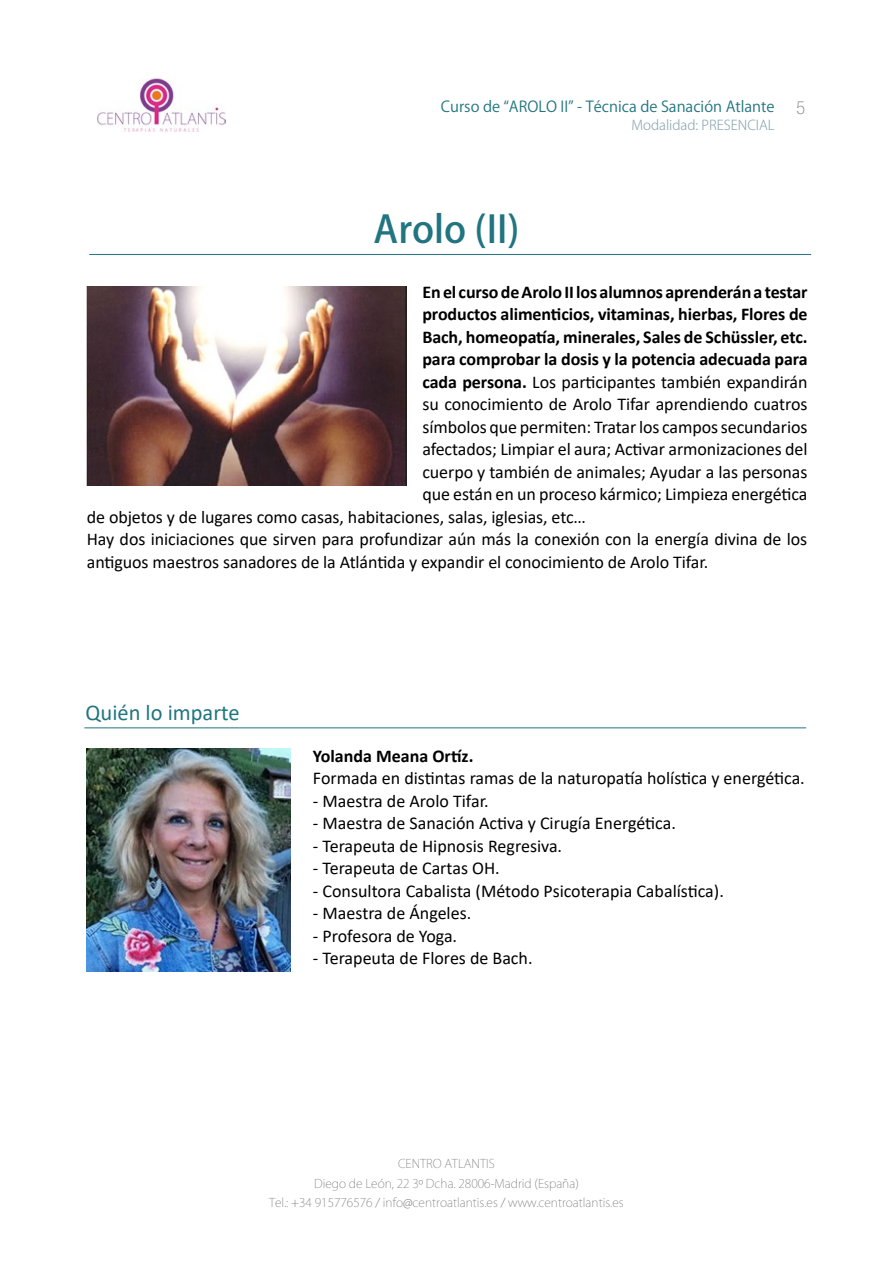
<style>
.page{position:relative;width:893px;height:1263px;background:#fff}
.page>*{position:absolute;margin:0;border:0;box-sizing:border-box;transform-origin:0 0}
.t1{font:500 37.5px "Koz Go Pr 6 N";color:#217580}
.t2{font:22.5px "Calibri";color:#217580}
.t3{font:18px "Calibri";letter-spacing:-.005em;color:#000}
.t4{font:700 18px "Calibri";letter-spacing:-.005em;color:#000}
.t5{font:100 condensed 18px "Helvetica Neue LT Std";color:#7c7b7b}
.t6{font:15px "Koz Go Pr 6 N";color:#217580}
.t7{font:300 13.5px "Koz Go Pr 6 N";color:#88a5ae}
.t8{font:200 12px/19.5px "Koz Go Pr 6 N";color:#706f6f;text-align:center}
.s1{font-weight:700}
</style>
<div class="page">
<img style="left:97px;top:79px;width:128px;height:53px">
<img style="left:87px;top:748px;width:203px;height:223px">
<hr style="left:84px;top:727px;width:722px;height:1px;background:#217580">
<hr style="left:89px;top:254px;width:722px;height:1px;background:#217580">
<img style="left:87px;top:286px;width:319px;height:199px">
<p class="t6" style="left:441px;top:98px;width:335px">Curso de “AROLO II” - Técnica de Sanación Atlante</p>
<p class="t7" style="left:631px;top:117px;width:145px">Modalidad: PRESENCIAL</p>
<p class="t5" style="left:797px;top:97px;width:10px">5</p>
<h1 class="t1" style="left:374px;top:208px;width:147px">Arolo (II)</h1>
<p class="t4" style="left:422px;top:279px;width:387px">En el curso de Arolo II los alumnos aprenderán a testar</p>
<p class="t4" style="left:422px;top:301px;width:387px">productos alimenticios, vitaminas, hierbas, Flores de</p>
<p class="t4" style="left:422px;top:324px;width:387px">Bach, homeopatía, minerales, Sales de Schüssler, etc.</p>
<p class="t4" style="left:422px;top:346px;width:387px">para comprobar la dosis y la potencia adecuada para</p>
<p class="t3" style="left:422px;top:369px;width:387px"><span class="s1">cada persona.</span> Los participantes también expandirán</p>
<p class="t3" style="left:422px;top:392px;width:387px">su conocimiento de Arolo Tifar aprendiendo cuatros</p>
<p class="t3" style="left:422px;top:414px;width:387px">símbolos que permiten: Tratar los campos secundarios</p>
<p class="t3" style="left:422px;top:437px;width:387px">afectados; Limpiar el aura; Activar armonizaciones del</p>
<p class="t3" style="left:422px;top:459px;width:387px">cuerpo y también de animales; Ayudar a las personas</p>
<p class="t3" style="left:422px;top:482px;width:387px">que están en un proceso kármico; Limpieza energética</p>
<p class="t3" style="left:87px;top:504px;width:501px">de objetos y de lugares como casas, habitaciones, salas, iglesias, etc…</p>
<p class="t3" style="left:87px;top:527px;width:722px">Hay dos iniciaciones que sirven para profundizar aún más la conexión con la energía divina de los</p>
<p class="t3" style="left:87px;top:549px;width:623px">antiguos maestros sanadores de la Atlántida y expandir el conocimiento de Arolo Tifar.</p>
<p class="t2" style="left:85px;top:696px;width:156px">Quién lo imparte</p>
<p class="t4" style="left:313px;top:743px;width:162px">Yolanda Meana Ortíz.</p>
<p class="t3" style="left:313px;top:766px;width:493px">Formada en distintas ramas de la naturopatía holística y energética.</p>
<p class="t3" style="left:313px;top:788px;width:177px">- Maestra de Arolo Tifar.</p>
<p class="t3" style="left:313px;top:811px;width:364px">- Maestra de Sanación Activa y Cirugía Energética.</p>
<p class="t3" style="left:313px;top:833px;width:251px">- Terapeuta de Hipnosis Regresiva.</p>
<p class="t3" style="left:313px;top:856px;width:188px">- Terapeuta de Cartas OH.</p>
<p class="t3" style="left:313px;top:878px;width:412px">- Consultora Cabalista (Método Psicoterapia Cabalística).</p>
<p class="t3" style="left:313px;top:901px;width:160px">- Maestra de Ángeles.</p>
<p class="t3" style="left:313px;top:923px;width:146px">- Profesora de Yoga.</p>
<p class="t3" style="left:313px;top:946px;width:221px">- Terapeuta de Flores de Bach.</p>
<p class="t8" style="left:269px;top:1154px;width:356px">CENTRO ATLANTIS<br>Diego de León, 22 3º Dcha. 28006-Madrid (España)<br>Tel.: +34 915776576 / info@centroatlantis.es / www.centroatlantis.es</p>
</div>
